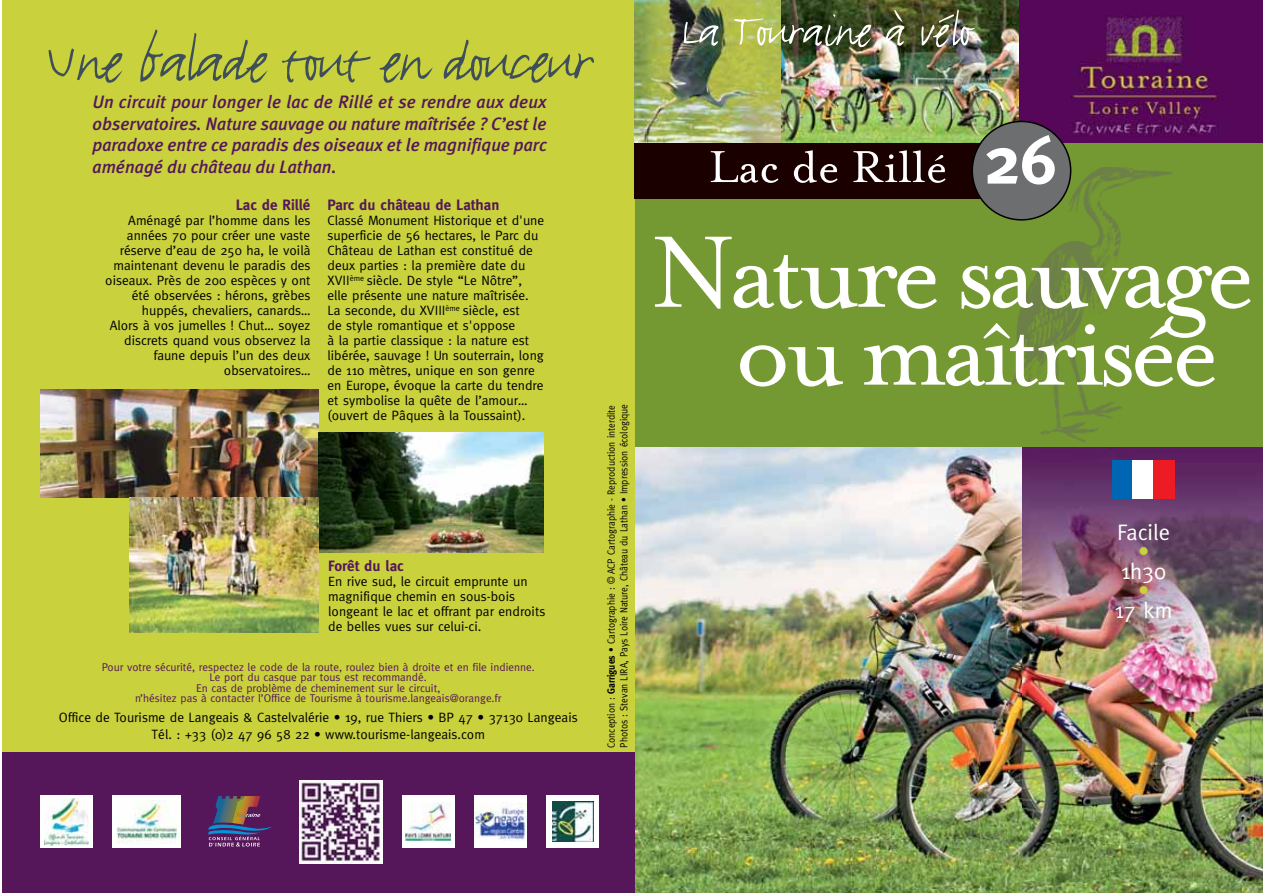
<style>
.page{position:relative;width:1263px;height:893px;background:#fff}
.page>*{position:absolute;margin:0;border:0;box-sizing:border-box;transform-origin:0 0}
.t1{font:116.7px "Mrs Eaves Roman";letter-spacing:-.05em;color:#fff}
.t2{font:112.5px "Mrs Eaves Roman";letter-spacing:-.05em;color:#fff}
.t3{font:67.5px "FF Justlefthand";letter-spacing:-.025em;color:#3e4f5a}
.t4{font:700 67.5px "Meta";color:#fff}
.t5{font:51.45px "Mrs Eaves Roman";color:#fff}
.t6{font:51px "FF Justlefthand";letter-spacing:-.01em;color:#fff}
.t7{font:22.5px "Meta";color:#fff}
.t8{font:22.5px "Meta";color:#c9d13c}
.t9{font:italic 500 18px/21.6px "Meta Plus";color:#55175a;text-align:justify}
.t10{font:700 15px "Meta";color:#55175a}
.t11{font:13.5px/15px "Meta";color:#000}
.t12{font:11.25px/10.5px "Meta";color:#55175a;text-align:center}
.t13{font:10.5px/12.6px "Meta";color:#000;scale:.9 1}
.s1{font-weight:700}
</style>
<div class="page">
<img style="left:634px;top:446px;width:388px;height:447px">
<img style="left:1022px;top:446px;width:241px;height:447px">
<div style="left:634px;top:141px;width:629px;height:305px;background:#759932"></div>
<img style="left:1012px;top:167px;width:160px;height:275px">
<div style="left:2px;top:0;width:632px;height:765px;background:#c9d13c"></div>
<div style="left:1112px;top:460px;width:20px;height:38px;background:#0066b3"></div>
<div style="left:1132px;top:460px;width:22px;height:38px;background:#fff"></div>
<div style="left:1153px;top:460px;width:22px;height:38px;background:#ed1c24"></div>
<img style="left:780px;top:0;width:239px;height:143px">
<img style="left:634px;top:0;width:146px;height:143px">
<div style="left:634px;top:143px;width:387px;height:56px;background:#1b0000"></div>
<div style="left:2px;top:752px;width:632px;height:141px;background:#55175a"></div>
<img style="left:299px;top:780px;width:83px;height:83px">
<img style="left:41px;top:389px;width:277px;height:109px">
<img style="left:318px;top:432px;width:226px;height:120px">
<svg style="left:208px;top:796px;width:64px;height:50px"></svg>
<div style="left:40px;top:795px;width:53px;height:53px;background:#fff"></div>
<img style="left:44px;top:798px;width:44px;height:47px">
<div style="left:112px;top:795px;width:69px;height:53px;background:#fff"></div>
<img style="left:117px;top:800px;width:59px;height:43px">
<img style="left:130px;top:498px;width:188px;height:135px">
<div style="left:547px;top:795px;width:52px;height:53px;background:#fff"></div>
<img style="left:553px;top:802px;width:40px;height:40px">
<div style="left:402px;top:795px;width:52px;height:53px;background:#fff"></div>
<img style="left:406px;top:803px;width:44px;height:38px">
<div style="left:474px;top:795px;width:53px;height:53px;background:#fff"></div>
<img style="left:474px;top:803px;width:53px;height:38px">
<img style="left:1019px;top:0;width:244px;height:142px">
<svg style="left:971px;top:121px;width:100px;height:100px;background:#676960"></svg>
<h3 class="t3" style="left:44px;top:19px;width:549px">Une balade tout en douceur</h3>
<h3 class="t9" style="left:93px;top:91px;width:456px">Un circuit pour longer le lac de Rillé et se rendre aux deux observatoires. Nature sauvage ou nature maîtrisée ? C’est le paradoxe entre ce paradis des oiseaux et le magnifique parc aménagé du château du Lathan.</h3>
<p class="t10" style="left:236px;top:196px;width:76px">Lac de Rillé</p>
<p class="t11" style="left:105px;top:213px;width:207px;text-align:right">Aménagé par l’homme dans les années 70 pour créer une vaste réserve d’eau de 250 ha, le voilà maintenant devenu le paradis des oiseaux. Près de 200 espèces y ont été observées : hérons, grèbes huppés, chevaliers, canards…<br>Alors à vos jumelles ! Chut… soyez discrets quand vous observez la faune depuis l’un des deux observatoires…</p>
<p class="t10" style="left:327px;top:196px;width:173px">Parc du château de Lathan</p>
<p class="t11" style="left:327px;top:213px;width:218px">Classé Monument Historique et d'une superficie de 56 hectares, le Parc du Château de Lathan est constitué de deux parties : la première date du XVII<sup>ème</sup> siècle. De style “Le Nôtre”, elle présente une nature maîtrisée.<br>La seconde, du XVIII<sup>ème</sup> siècle, est<br>de style romantique et s'oppose<br>à la partie classique : la nature est libérée, sauvage ! Un souterrain, long de 110 mètres, unique en son genre en Europe, évoque la carte du tendre et symbolise la quête de l’amour… (ouvert de Pâques à la Toussaint).</p>
<p class="t10" style="left:328px;top:557px;width:77px">Forêt du lac</p>
<p class="t11" style="left:328px;top:573px;width:219px">En rive sud, le circuit emprunte un magnifique chemin en sous-bois longeant le lac et offrant par endroits de belles vues sur celui-ci.</p>
<p class="t12" style="left:102px;top:661px;width:435px">Pour votre sécurité, respectez le code de la route, roulez bien à droite et en file indienne.<br>Le port du casque par tous est recommandé.<br>En cas de problème de cheminement sur le circuit,<br>n’hésitez pas à contacter l’Office de Tourisme à tourisme.langeais@orange.fr</p>
<p class="t11" style="left:59px;top:709px;width:520px;line-height:16.2px;text-align:center">Office de Tourisme de Langeais &amp; Castelvalérie • 19, rue Thiers • BP 47 • 37130 Langeais<br>Tél. : +33 (0)2 47 96 58 22 • www.tourisme-langeais.com</p>
<p class="t13" style="left:605px;top:748px;width:384px;rotate:-90deg">Conception : <span class="s1">Garrigues</span> • Cartographie : © ACP Cartographie - Reproduction interdite<br>Photos : Stevan LIRA, Pays Loire Nature, Château du Lathan • Impression écologique</p>
<h3 class="t6" style="left:681px;top:-1px;width:292px">La Touraine à vélo</h3>
<h3 class="t5" style="left:709px;top:139px;width:240px">Lac de Rillé</h3>
<h3 class="t4" style="left:984px;top:121px;width:74px">26</h3>
<h1 class="t1" style="left:650px;top:209px;width:606px">Nature sauvage</h1>
<h2 class="t2" style="left:735px;top:290px;width:486px">ou maîtrisée</h2>
<h3 class="t7" style="left:1117px;top:519px;width:54px">Facile</h3>
<h3 class="t8" style="left:1138px;top:538px;width:13px">•</h3>
<h3 class="t7" style="left:1121px;top:558px;width:47px">1h30</h3>
<h3 class="t8" style="left:1138px;top:577px;width:13px">•</h3>
<h3 class="t7" style="left:1115px;top:597px;width:59px">17 km</h3>
</div>
